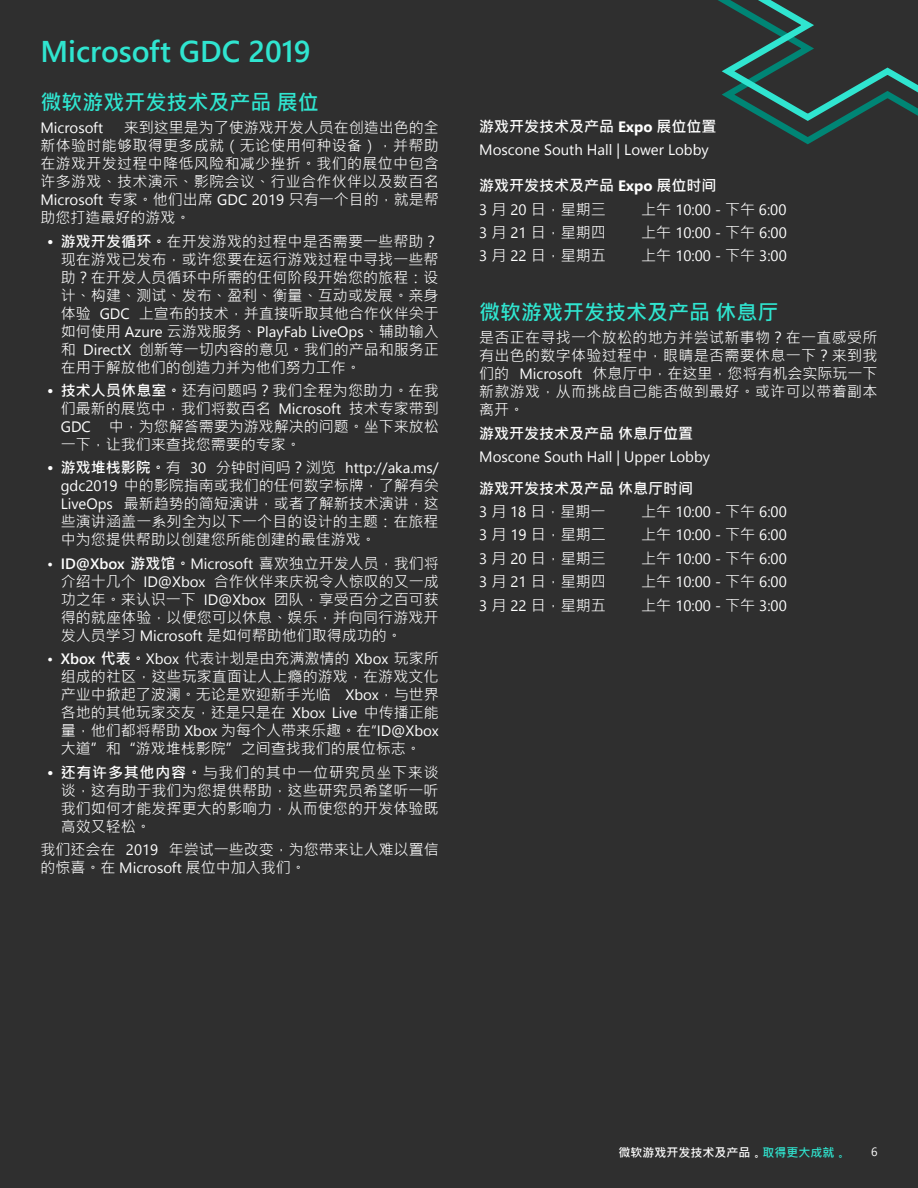
<style>
.page{position:relative;width:918px;height:1188px;background:#2f2f2f}
.page>*{position:absolute;margin:0;border:0;box-sizing:border-box;transform-origin:0 0}
.t1{font:600 30px "Segoe UI";color:#30e5d0}
.t2{font:700 21px "Microsoft Jheng Hei";color:#30e5d0}
.t3{font:15px/18px "Microsoft Jheng Hei";color:#fff;text-align:justify}
.t4{font:15px "Segoe UI";color:#fff}
.t5{font:700 15px "Microsoft Jheng Hei";color:#fff}
.t6{font:700 12px "Microsoft Jheng Hei";color:#fff}
.t7{font:12px "Segoe UI";color:#fff}
.s1{font-family:"Segoe UI"}
.s2{font-weight:700}
.s3{font-family:"Segoe UI";font-weight:600}
.s4{font-family:"Microsoft Jheng Hei"}
.s5{color:#30e5d0}
</style>
<div class="page">
<svg style="left:718px;top:0;width:200px;height:145px"></svg>
<p class="t1" style="left:40px;top:29px;width:272px">Microsoft GDC 2019</p>
<p class="t2" style="left:40px;top:89px;width:280px">微软游戏开发技术及产品 展位</p>
<p class="t4" style="left:40px;top:117px;width:64px">Microsoft</p>
<p class="t3" style="left:40px;top:119px;width:400px;text-indent:83px">来到这里是为了使游戏开发人员在创造出色的全新体验时能够取得更多成就（无论使用何种设备），并帮助在游戏开发过程中降低风险和减少挫折。我们的展位中包含许多游戏、技术演示、影院会议、行业合作伙伴以及数百名<span class="s1">Microsoft</span> 专家。他们出席 <span class="s1">GDC 2019</span> 只有一个目的，就是帮助您打造最好的游戏。</p>
<p class="t3" style="left:61px;top:232px;width:379px;text-indent:-14px"><span class="s2">• 游戏开发循环。</span>在开发游戏的过程中是否需要一些帮助？现在游戏已发布，或许您要在运行游戏过程中寻找一些帮助？在开发人员循环中所需的任何阶段开始您的旅程：设计、构建、测试、发布、盈利、衡量、互动或发展。亲身体验 <span class="s1">GDC</span> 上宣布的技术，并直接听取其他合作伙伴关于如何使用 <span class="s1">Azure</span> 云游戏服务、<span class="s1">PlayFab LiveOps</span>、辅助输入和 <span class="s1">DirectX</span> 创新等一切内容的意见。我们的产品和服务正在用于解放他们的创造力并为他们努力工作。</p>
<p class="t3" style="left:61px;top:382px;width:380px;text-indent:-14px"><span class="s2">• 技术人员休息室。</span>还有问题吗？我们全程为您助力。在我们最新的展览中，我们将数百名 <span class="s1">Microsoft</span> 技术专家带到<span class="s1">GDC</span> 中，为您解答需要为游戏解决的问题。坐下来放松一下，让我们来查找您需要的专家。</p>
<p class="t3" style="left:61px;top:459px;width:380px;text-indent:-14px"><span class="s2">• 游戏堆栈影院。</span>有 <span class="s1">30</span> 分钟时间吗？浏览 <span class="s1">http://aka.ms/ gdc2019</span> 中的影院指南或我们的任何数字标牌，了解有关<span class="s1">LiveOps</span> 最新趋势的简短演讲，或者了解新技术演讲，这些演讲涵盖一系列全为以下一个目的设计的主题：在旅程中为您提供帮助以创建您所能创建的最佳游戏。</p>
<p class="t3" style="left:61px;top:554px;width:379px;text-indent:-14px"><span class="s3">• ID@Xbox</span> <span class="s2">游戏馆。</span><span class="s1">Microsoft</span> 喜欢独立开发人员，我们将介绍十几个 <span class="s1">ID@Xbox</span> 合作伙伴来庆祝令人惊叹的又一成功之年。来认识一下 <span class="s1">ID@Xbox</span> 团队，享受百分之百可获得的就座体验，以便您可以休息、娱乐，并向同行游戏开发人员学习 <span class="s1">Microsoft</span> 是如何帮助他们取得成功的。</p>
<p class="t3" style="left:61px;top:650px;width:380px;text-indent:-14px"><span class="s3">• Xbox</span> <span class="s2">代表。</span><span class="s1">Xbox</span> 代表计划是由充满激情的 <span class="s1">Xbox</span> 玩家所组成的社区，这些玩家直面让人上瘾的游戏，在游戏文化产业中掀起了波澜。无论是欢迎新手光临 <span class="s1">Xbox</span>，与世界各地的其他玩家交友，还是只是在 <span class="s1">Xbox Live</span> 中传播正能量，他们都将帮助 <span class="s1">Xbox</span> 为每个人带来乐趣。在<span class="s1">“ID@Xbox</span>大道”和“游戏堆栈影院”之间查找我们的展位标志。</p>
<p class="t3" style="left:61px;top:763px;width:379px;text-indent:-14px"><span class="s2">• 还有许多其他内容。</span>与我们的其中一位研究员坐下来谈谈，这有助于我们为您提供帮助，这些研究员希望听一听我们如何才能发挥更大的影响力，从而使您的开发体验既高效又轻松。</p>
<p class="t3" style="left:40px;top:841px;width:400px">我们还会在 <span class="s1">2019</span> 年尝试一些改变，为您带来让人难以置信的惊喜。在 <span class="s1">Microsoft</span> 展位中加入我们。</p>
<p class="t5" style="left:479px;top:117px;width:239px">游戏开发技术及产品 <span class="s1">Expo</span> 展位位置</p>
<p class="t4" style="left:479px;top:139px;width:231px">Moscone South Hall | Lower Lobby</p>
<p class="t5" style="left:479px;top:176px;width:239px">游戏开发技术及产品 <span class="s1">Expo</span> 展位时间</p>
<p class="t3" style="left:479px;top:200px;width:128px"><span class="s1">3</span> 月 <span class="s1">20</span> 日，星期三</p>
<p class="t4" style="left:641px;top:198px;width:147px"><span class="s4">上午</span> 10:00 - <span class="s4">下午</span> 6:00</p>
<p class="t3" style="left:479px;top:224px;width:128px"><span class="s1">3</span> 月 <span class="s1">21</span> 日，星期四</p>
<p class="t4" style="left:641px;top:221px;width:147px"><span class="s4">上午</span> 10:00 - <span class="s4">下午</span> 6:00</p>
<p class="t3" style="left:479px;top:247px;width:128px"><span class="s1">3</span> 月 <span class="s1">22</span> 日，星期五</p>
<p class="t4" style="left:641px;top:245px;width:147px"><span class="s4">上午</span> 10:00 - <span class="s4">下午</span> 3:00</p>
<p class="t2" style="left:479px;top:299px;width:301px">微软游戏开发技术及产品 休息厅</p>
<p class="t3" style="left:479px;top:329px;width:400px">是否正在寻找一个放松的地方并尝试新事物？在一直感受所有出色的数字体验过程中，眼睛是否需要休息一下？来到我们的 <span class="s1">Microsoft</span> 休息厅中，在这里，您将有机会实际玩一下新款游戏，从而挑战自己能否做到最好。或许可以带着副本离开。</p>
<p class="t5" style="left:479px;top:424px;width:215px">游戏开发技术及产品 休息厅位置</p>
<p class="t4" style="left:479px;top:446px;width:232px">Moscone South Hall | Upper Lobby</p>
<p class="t5" style="left:479px;top:479px;width:215px">游戏开发技术及产品 休息厅时间</p>
<p class="t3" style="left:479px;top:503px;width:128px"><span class="s1">3</span> 月 <span class="s1">18</span> 日，星期一</p>
<p class="t4" style="left:641px;top:500px;width:147px"><span class="s4">上午</span> 10:00 - <span class="s4">下午</span> 6:00</p>
<p class="t3" style="left:479px;top:526px;width:128px"><span class="s1">3</span> 月 <span class="s1">19</span> 日，星期二</p>
<p class="t4" style="left:641px;top:524px;width:147px"><span class="s4">上午</span> 10:00 - <span class="s4">下午</span> 6:00</p>
<p class="t3" style="left:479px;top:549px;width:128px"><span class="s1">3</span> 月 <span class="s1">20</span> 日，星期三</p>
<p class="t4" style="left:641px;top:547px;width:147px"><span class="s4">上午</span> 10:00 - <span class="s4">下午</span> 6:00</p>
<p class="t3" style="left:479px;top:573px;width:128px"><span class="s1">3</span> 月 <span class="s1">21</span> 日，星期四</p>
<p class="t4" style="left:641px;top:571px;width:147px"><span class="s4">上午</span> 10:00 - <span class="s4">下午</span> 6:00</p>
<p class="t3" style="left:479px;top:596px;width:128px"><span class="s1">3</span> 月 <span class="s1">22</span> 日，星期五</p>
<p class="t4" style="left:641px;top:594px;width:147px"><span class="s4">上午</span> 10:00 - <span class="s4">下午</span> 3:00</p>
<p class="t6" style="left:619px;top:1145px;width:229px">微软游戏开发技术及产品。<span class="s5">取得更大成就。</span></p>
<p class="t7" style="left:871px;top:1143px;width:8px">6</p>
</div>
